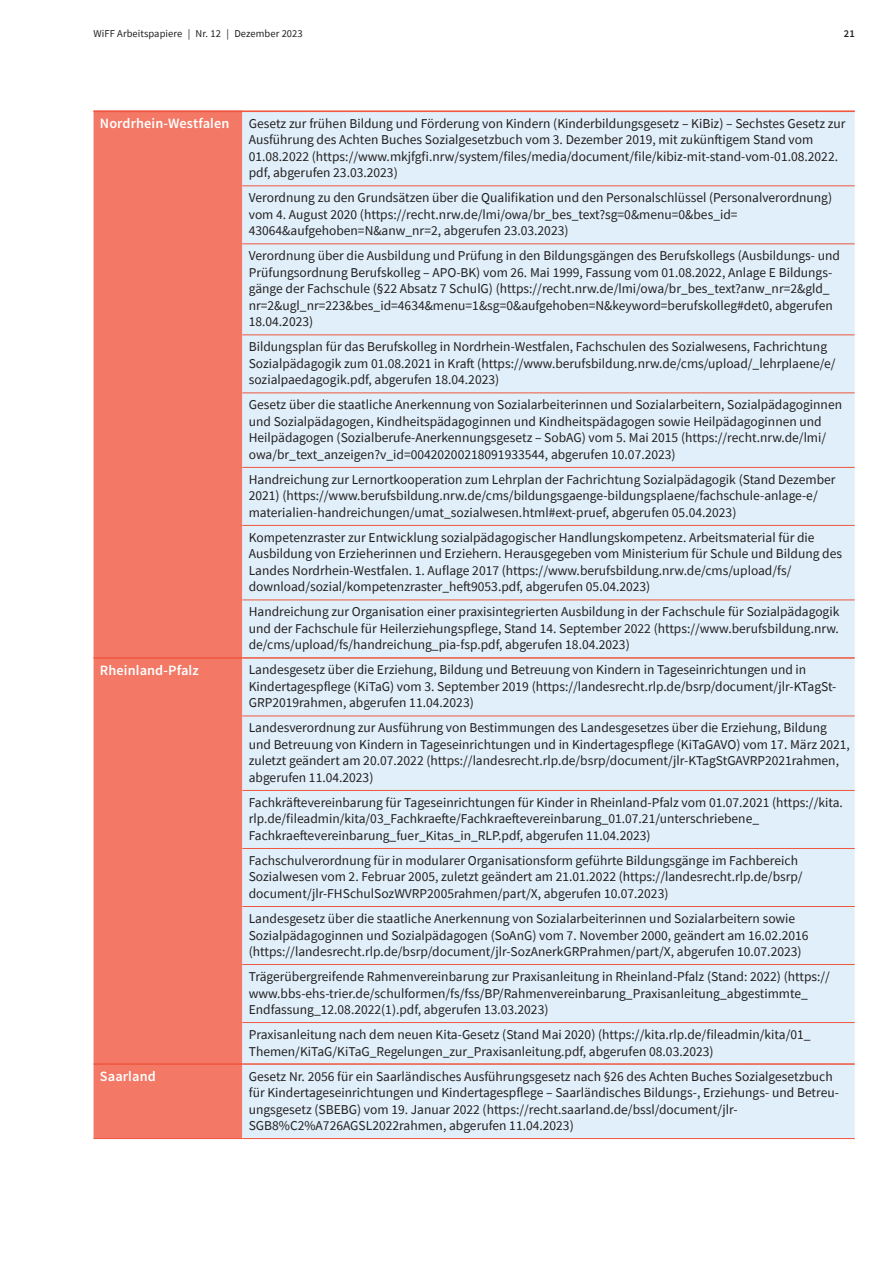
<style>
.page{position:relative;width:893px;height:1263px;background:#fff}
.page>*{position:absolute;margin:0;border:0;box-sizing:border-box;transform-origin:0 0}
._07_Tab_Ue_gross{font:600 14.25px "Source Sans Pro";letter-spacing:.005em;color:#fff}
._07_Tab_FT_gross{font:13.5px/16.5px "Source Sans Pro";color:#231f20}
.t1{font:10.5px "Source Sans Pro";letter-spacing:.005em;color:#231f20}
.t2{font:600 10.5px "Source Sans Pro";color:#231f20}
</style>
<div class="page">
<div style="left:94px;top:112px;width:148px;height:1026px;background:#f37865"></div>
<div style="left:242px;top:112px;width:613px;height:1026px;background:#e0eff9"></div>
<hr style="left:94px;top:657px;width:148px;height:2px;background:#f0573f">
<hr style="left:94px;top:1063px;width:148px;height:2px;background:#f0573f">
<hr style="left:94px;top:1138px;width:148px;height:1px;background:#f0573f">
<hr style="left:242px;top:185px;width:613px;height:1px;background:#f0573f">
<hr style="left:242px;top:243px;width:613px;height:1px;background:#f0573f">
<hr style="left:242px;top:334px;width:613px;height:1px;background:#f0573f">
<hr style="left:242px;top:392px;width:613px;height:1px;background:#f0573f">
<hr style="left:242px;top:467px;width:613px;height:1px;background:#f0573f">
<hr style="left:242px;top:525px;width:613px;height:1px;background:#f0573f">
<hr style="left:242px;top:599px;width:613px;height:1px;background:#f0573f">
<hr style="left:242px;top:715px;width:613px;height:1px;background:#f0573f">
<hr style="left:242px;top:790px;width:613px;height:1px;background:#f0573f">
<hr style="left:242px;top:848px;width:613px;height:1px;background:#f0573f">
<hr style="left:242px;top:906px;width:613px;height:1px;background:#f0573f">
<hr style="left:242px;top:964px;width:613px;height:1px;background:#f0573f">
<hr style="left:242px;top:1022px;width:613px;height:1px;background:#f0573f">
<hr style="left:242px;top:657px;width:613px;height:2px;background:#f0573f">
<hr style="left:242px;top:1063px;width:613px;height:2px;background:#f0573f">
<hr style="left:242px;top:1138px;width:613px;height:1px;background:#f0573f">
<hr style="left:94px;top:111px;width:761px;height:1px;background:#f0573f">
<p class="t1" style="left:94px;top:27px;width:211px">WiFF Arbeitspapiere | Nr. 12 | Dezember 2023</p>
<p class="t2" style="left:844px;top:27px;width:12px">21</p>
<p class="_07_Tab_Ue_gross" style="left:100px;top:115px;width:131px">Nordrhein-Westfalen</p>
<p class="_07_Tab_FT_gross" style="left:249px;top:115px;width:598px">Gesetz zur frühen Bildung und Förderung von Kindern (Kinderbildungsgesetz – KiBiz) – Sechstes Gesetz zur Ausführung des Achten Buches Sozialgesetzbuch vom 3. Dezember 2019, mit zukünftigem Stand vom 01.08.2022 (https://www.mkjfgfi.nrw/system/files/media/document/file/kibiz-mit-stand-vom-01.08.2022. pdf, abgerufen 23.03.2023)</p>
<p class="_07_Tab_FT_gross" style="left:249px;top:189px;width:585px">Verordnung zu den Grundsätzen über die Qualifikation und den Personalschlüssel (Personalverordnung) vom 4. August 2020 (https://recht.nrw.de/lmi/owa/br_bes_text?sg=0&amp;menu=0&amp;bes_id=<br>43064&amp;aufgehoben=N&amp;anw_nr=2, abgerufen 23.03.2023)</p>
<p class="_07_Tab_FT_gross" style="left:249px;top:248px;width:593px">Verordnung über die Ausbildung und Prüfung in den Bildungsgängen des Berufskollegs (Ausbildungs- und Prüfungsordnung Berufskolleg – APO-BK) vom 26. Mai 1999, Fassung vom 01.08.2022, Anlage E Bildungs&shy;gänge der Fachschule (§22 Absatz 7 SchulG) (https://recht.nrw.de/lmi/owa/br_bes_text?anw_nr=2&amp;gld_ nr=2&amp;ugl_nr=223&amp;bes_id=4634&amp;menu=1&amp;sg=0&amp;aufgehoben=N&amp;keyword=berufskolleg#det0, abgerufen 18.04.2023)</p>
<p class="_07_Tab_FT_gross" style="left:249px;top:339px;width:588px">Bildungsplan für das Berufskolleg in Nordrhein-Westfalen, Fachschulen des Sozialwesens, Fachrichtung<br>Sozialpädagogik zum 01.08.2021 in Kraft (https://www.berufsbildung.nrw.de/cms/upload/_lehrplaene/e/ sozialpaedagogik.pdf, abgerufen 18.04.2023)</p>
<p class="_07_Tab_FT_gross" style="left:249px;top:397px;width:595px">Gesetz über die staatliche Anerkennung von Sozialarbeiterinnen und Sozialarbeitern, Sozialpädagoginnen und Sozialpädagogen, Kindheitspädagoginnen und Kindheitspädagogen sowie Heilpädagoginnen und Heilpädagogen (Sozialberufe-Anerkennungsgesetz – SobAG) vom 5. Mai 2015 (https://recht.nrw.de/lmi/ owa/br_text_anzeigen?v_id=00420200218091933544, abgerufen 10.07.2023)</p>
<p class="_07_Tab_FT_gross" style="left:249px;top:471px;width:588px">Handreichung zur Lernortkooperation zum Lehrplan der Fachrichtung Sozialpädagogik (Stand Dezember<br>2021) (https://www.berufsbildung.nrw.de/cms/bildungsgaenge-bildungsplaene/fachschule-anlage-e/ materialien-handreichungen/umat_sozialwesen.html#ext-pruef, abgerufen 05.04.2023)</p>
<p class="_07_Tab_FT_gross" style="left:249px;top:529px;width:595px">Kompetenzraster zur Entwicklung sozialpädagogischer Handlungskompetenz. Arbeitsmaterial für die Ausbildung von Erzieherinnen und Erziehern. Herausgegeben vom Ministerium für Schule und Bildung des Landes Nordrhein-Westfalen. 1. Auflage 2017 (https://www.berufsbildung.nrw.de/cms/upload/fs/ download/sozial/kompetenzraster_heft9053.pdf, abgerufen 05.04.2023)</p>
<p class="_07_Tab_FT_gross" style="left:249px;top:604px;width:592px;text-align:justify">Handreichung zur Organisation einer praxisintegrierten Ausbildung in der Fachschule für Sozialpädagogik und der Fachschule für Heilerziehungspflege, Stand 14. September 2022 (https://www.berufsbildung.nrw. de/cms/upload/fs/handreichung_pia-fsp.pdf, abgerufen 18.04.2023)</p>
<p class="_07_Tab_Ue_gross" style="left:100px;top:661px;width:100px">Rheinland-Pfalz</p>
<p class="_07_Tab_FT_gross" style="left:249px;top:662px;width:589px">Landesgesetz über die Erziehung, Bildung und Betreuung von Kindern in Tageseinrichtungen und in<br>Kindertagespflege (KiTaG) vom 3. September 2019 (https://landesrecht.rlp.de/bsrp/document/jlr-KTagSt-<br>GRP2019rahmen, abgerufen 11.04.2023)</p>
<p class="_07_Tab_FT_gross" style="left:249px;top:720px;width:603px">Landesverordnung zur Ausführung von Bestimmungen des Landesgesetzes über die Erziehung, Bildung und Betreuung von Kindern in Tageseinrichtungen und in Kindertagespflege (KiTaGAVO) vom 17. März 2021, zuletzt geändert am 20.07.2022 (https://landesrecht.rlp.de/bsrp/document/jlr-KTagStGAVRP2021rahmen, abgerufen 11.04.2023)</p>
<p class="_07_Tab_FT_gross" style="left:249px;top:794px;width:596px">Fachkräftevereinbarung für Tageseinrichtungen für Kinder in Rheinland-Pfalz vom 01.07.2021 (https://kita. rlp.de/fileadmin/kita/03_Fachkraefte/Fachkraeftevereinbarung_01.07.21/unterschriebene_<br>Fachkraeftevereinbarung_fuer_Kitas_in_RLP.pdf, abgerufen 11.04.2023)</p>
<p class="_07_Tab_FT_gross" style="left:249px;top:852px;width:555px">Fachschulverordnung für in modularer Organisationsform geführte Bildungsgänge im Fachbereich<br>Sozialwesen vom 2. Februar 2005, zuletzt geändert am 21.01.2022 (https://landesrecht.rlp.de/bsrp/ document/jlr-FHSchulSozWVRP2005rahmen/part/X, abgerufen 10.07.2023)</p>
<p class="_07_Tab_FT_gross" style="left:249px;top:910px;width:561px">Landesgesetz über die staatliche Anerkennung von Sozialarbeiterinnen und Sozialarbeitern sowie<br>Sozialpädagoginnen und Sozialpädagogen (SoAnG) vom 7. November 2000, geändert am 16.02.2016 (https://landesrecht.rlp.de/bsrp/document/jlr-SozAnerkGRPrahmen/part/X, abgerufen 10.07.2023)</p>
<p class="_07_Tab_FT_gross" style="left:249px;top:968px;width:583px">Trägerübergreifende Rahmenvereinbarung zur Praxisanleitung in Rheinland-Pfalz (Stand: 2022) (https:// www.bbs-ehs-trier.de/schulformen/fs/fss/BP/Rahmenvereinbarung_Praxisanleitung_abgestimmte_<br>Endfassung_12.08.2022(1).pdf, abgerufen 13.03.2023)</p>
<p class="_07_Tab_FT_gross" style="left:249px;top:1026px;width:563px">Praxisanleitung nach dem neuen Kita-Gesetz (Stand Mai 2020) (https://kita.rlp.de/fileadmin/kita/01_<br>Themen/KiTaG/KiTaG_Regelungen_zur_Praxisanleitung.pdf, abgerufen 08.03.2023)</p>
<p class="_07_Tab_Ue_gross" style="left:100px;top:1067px;width:57px">Saarland</p>
<p class="_07_Tab_FT_gross" style="left:249px;top:1068px;width:592px">Gesetz Nr. 2056 für ein Saarländisches Ausführungsgesetz nach §26 des Achten Buches Sozialgesetzbuch für Kindertageseinrichtungen und Kindertagespflege – Saarländisches Bildungs-, Erziehungs- und Betreu&shy;ungsgesetz (SBEBG) vom 19. Januar 2022 (https://recht.saarland.de/bssl/document/jlr-SGB8%C2%A726AGSL2022rahmen, abgerufen 11.04.2023)</p>
</div>
